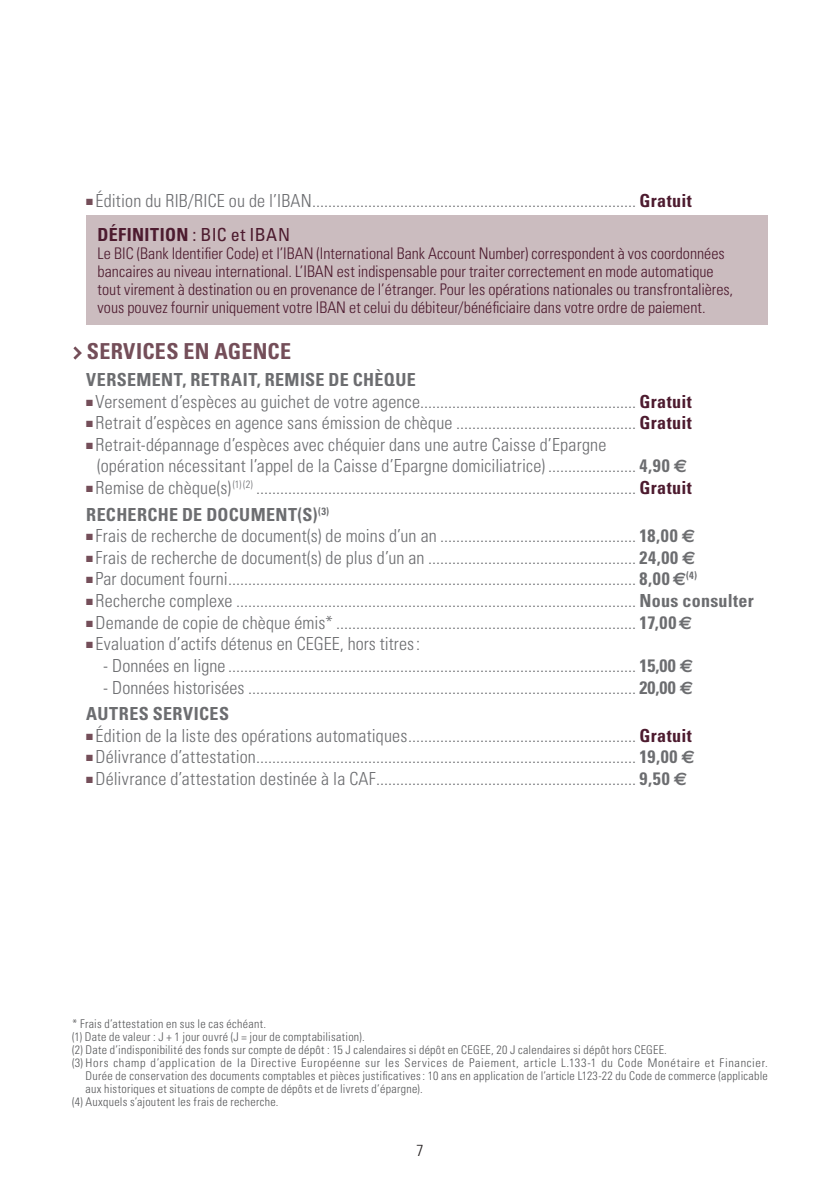
<style>
.page{position:relative;width:840px;height:1191px;background:#fff}
.page>*{position:absolute;margin:0;border:0;box-sizing:border-box;transform-origin:0 0}
.t1{font:700 condensed 22px "Univers";letter-spacing:.01em;color:#744e59}
.t2{font:300 condensed 18px/26.6px "Univers";letter-spacing:.01em;color:#6c6d70}
.t3{font:700 condensed 18px "Univers";letter-spacing:.02em;color:#6c6d70}
.t4{font:300 condensed 16px/18px "Univers";color:#4d1b2f}
.t5{font:300 condensed 16px "Univers";color:#231f20}
.t6{font:300 condensed 12px "Univers";letter-spacing:.025em;color:#57585a}
.t7{font:300 condensed 12px "Univers";letter-spacing:.055em;color:#57585a}
.s1{color:#744e59}
.s2{font-weight:700;color:#4d1b2f}
.s3{font-weight:400;color:#4d1b2f}
.s4{font-family:"Cranberry Gin";font-weight:400;font-stretch:normal;font-size:30px}
.s5{font-weight:700}
.s6{font-family:"Euro Sans";font-weight:700;font-stretch:normal}
</style>
<div class="page">
<div style="left:86px;top:215px;width:680px;height:109px;background:#cbbcbf"></div>
<p class="t2" style="left:98px;top:183px;width:595px;line-height:34px;text-indent:-11px"><span class="s1">■</span> Édition du RIB/RICE ou de l’IBAN................................................................................. <span class="s2">Gratuit<br>DÉFINITION</span> <span class="s3">: BIC et IBAN</span></p>
<p class="t4" style="left:98px;top:244px;width:636px">Le BIC (Bank Identifier Code) et l’IBAN (International Bank Account Number) correspondent à vos coordonnées bancaires au niveau international. L’IBAN est indispensable pour traiter correctement en mode automatique tout virement à destination ou en provenance de l’étranger. Pour les opérations nationales ou transfrontalières, vous pouvez fournir uniquement votre IBAN et celui du débiteur/bénéficiaire dans votre ordre de paiement.</p>
<p class="t1" style="left:72px;top:338px;width:220px"><span class="s4">&gt;</span> SERVICES EN AGENCE</p>
<p class="t3" style="left:86px;top:368px;width:331px">VERSEMENT, RETRAIT, REMISE DE CHÈQUE</p>
<p class="t2" style="left:86px;top:388px;width:606px"><span class="s1">■</span> Versement d’espèces au guichet de votre agence...................................................... <span class="s2">Gratuit</span></p>
<p class="t2" style="left:86px;top:409px;width:606px"><span class="s1">■</span> Retrait d’espèces en agence sans émission de chèque ............................................. <span class="s2">Gratuit</span></p>
<p class="t2" style="left:97px;top:433px;width:591px;line-height:21.6px;text-indent:-11px"><span class="s1">■</span> Retrait-dépannage d’espèces avec chéquier dans une autre Caisse d’Epargne<br>(opération nécessitant l’appel de la Caisse d’Epargne domiciliatrice) ...................... <span class="s5">4,90</span> <span class="s6">€</span></p>
<p class="t2" style="left:86px;top:474px;width:606px"><span class="s1">■</span> Remise de chèque(s) <sup>(1)</sup> <sup>(2)</sup> ............................................................................................... <span class="s2">Gratuit<br></span><span class="s5">RECHERCHE DE DOCUMENT(S)</span><sup>(3)</sup></p>
<p class="t2" style="left:86px;top:522px;width:610px"><span class="s1">■</span> Frais de recherche de document(s) de moins d’un an ................................................. <span class="s5">18,00</span> <span class="s6">€</span></p>
<p class="t2" style="left:86px;top:544px;width:610px"><span class="s1">■</span> Frais de recherche de document(s) de plus d’un an .................................................... <span class="s5">24,00</span> <span class="s6">€</span></p>
<p class="t2" style="left:86px;top:565px;width:612px"><span class="s1">■</span> Par document fourni...................................................................................................... <span class="s5">8,00</span> <span class="s6">€</span><sup>(4)</sup></p>
<p class="t2" style="left:86px;top:587px;width:668px"><span class="s1">■</span> Recherche complexe .................................................................................................... <span class="s5">Nous consulter</span></p>
<p class="t2" style="left:86px;top:609px;width:607px"><span class="s1">■</span> Demande de copie de chèque émis* ........................................................................... <span class="s5">17,00</span><span class="s6">€</span></p>
<p class="t2" style="left:86px;top:630px;width:335px"><span class="s1">■</span> Evaluation d’actifs détenus en CEGEE, hors titres:</p>
<p class="t2" style="left:103px;top:652px;width:591px">- Données en ligne ...................................................................................................... <span class="s5">15,00</span> <span class="s6">€</span></p>
<p class="t2" style="left:86px;top:673px;width:608px;text-indent:17px">- Données historisées ................................................................................................. <span class="s5">20,00</span> <span class="s6">€<br></span><span class="s5">AUTRES SERVICES</span></p>
<p class="t2" style="left:86px;top:722px;width:606px"><span class="s1">■</span> Édition de la liste des opérations automatiques......................................................... <span class="s2">Gratuit</span></p>
<p class="t2" style="left:86px;top:743px;width:610px"><span class="s1">■</span> Délivrance d’attestation............................................................................................... <span class="s5">19,00</span> <span class="s6">€</span></p>
<p class="t2" style="left:86px;top:765px;width:602px"><span class="s1">■</span> Délivrance d’attestation destinée à la CAF................................................................. <span class="s5">9,50</span> <span class="s6">€</span></p>
<p class="t6" style="left:72px;top:1016px;width:195px">* Frais d’attestation en sus le cas échéant.</p>
<p class="t6" style="left:72px;top:1029px;width:294px">(1) Date de valeur : J + 1 jour ouvré (J = jour de comptabilisation).</p>
<p class="t6" style="left:72px;top:1042px;width:596px">(2) Date d’indisponibilité des fonds sur compte de dépôt : 15 J calendaires si dépôt en CEGEE, 20 J calendaires si dépôt hors CEGEE.</p>
<p class="t7" style="left:72px;top:1055px;width:697px">(3) Hors champ d’application de la Directive Européenne sur les Services de Paiement, article L.133-1 du Code Monétaire et Financier.</p>
<p class="t6" style="left:86px;top:1068px;width:683px">Durée de conservation des documents comptables et pièces justificatives: 10 ans en application de l’article L123-22 du Code de commerce (applicable</p>
<p class="t6" style="left:86px;top:1081px;width:338px">aux historiques et situations de compte de dépôts et de livrets d’épargne).</p>
<p class="t6" style="left:72px;top:1094px;width:208px">(4) Auxquels s’ajoutent les frais de recherche.</p>
<p class="t5" style="left:416px;top:1141px;width:9px">7</p>
</div>
